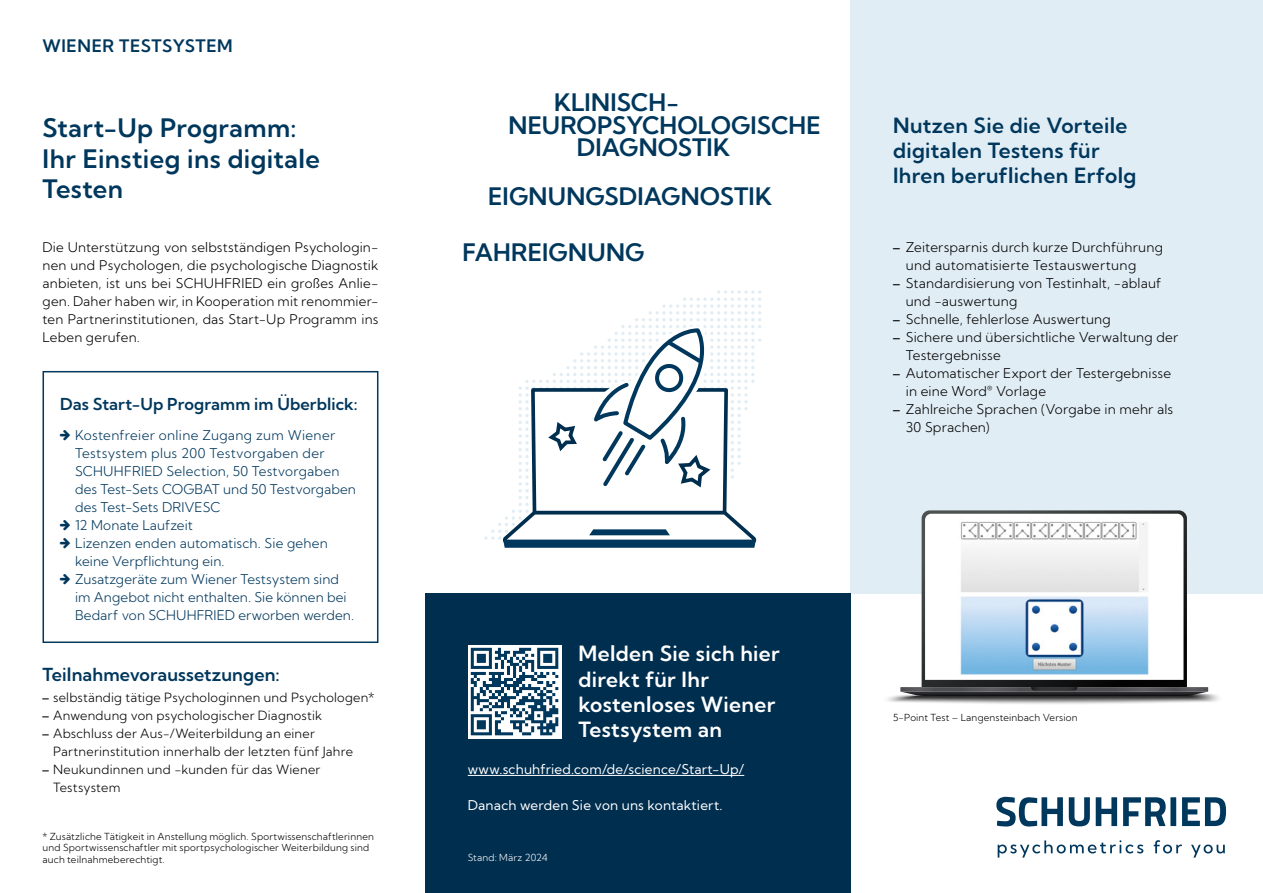
<style>
.page{position:relative;width:1263px;height:893px;background:#fff}
.page>*{position:absolute;margin:0;border:0;box-sizing:border-box;transform-origin:0 0}
.t1{font:25.5px/30.6px "Kumbh Sans";letter-spacing:.015em;color:#00375c}
.t2{font:24.15px "Kumbh Sans";letter-spacing:.005em;color:#00375c}
.t3{font:21px/25.2px "Kumbh Sans";letter-spacing:.015em;color:#00375c}
.t4{font:21px/25.2px "Kumbh Sans";letter-spacing:.015em;color:#fff}
.t5{font:18px "Kumbh Sans";letter-spacing:.005em;color:#00375c}
.t6{font:17.25px "Kumbh Sans";letter-spacing:.03em;color:#00375c}
.t7{font:16.5px "Kumbh Sans";letter-spacing:.005em;color:#00375c}
.t8{font:13.5px/18px "Kumbh Sans";letter-spacing:.01em;color:#00375c}
.t9{font:13.5px/18px "Kumbh Sans";letter-spacing:.015em;color:#000}
.t10{font:13.5px "Kumbh Sans";letter-spacing:.015em;color:#fff}
.t11{font:13.35px/18px "Kumbh Sans";letter-spacing:.015em;color:#000;text-align:justify}
.t12{font:12.75px/18px "Kumbh Sans";letter-spacing:.015em;color:#000}
.t13{font:9.75px/11.7px "Kumbh Sans";letter-spacing:.015em;color:#000}
.t14{font:9.75px "Kumbh Sans";letter-spacing:.015em;color:#fff}
.s1{font-family:"Europa"}
</style>
<div class="page">
<div style="left:850px;top:0;width:413px;height:593px;background:#e1edf5"></div>
<div style="left:425px;top:593px;width:426px;height:300px;background:#002e4f"></div>
<hr style="left:468px;top:775px;width:276px;height:1px;background:#fff">
<svg style="left:998px;top:840px;width:227px;height:18px"></svg>
<svg style="left:996px;top:797px;width:230px;height:29px"></svg>
<svg style="left:922px;top:510px;width:265px;height:177px"></svg>
<svg style="left:887px;top:687px;width:332px;height:17px;background:#767676"></svg>
<div style="left:962px;top:687px;width:57px;height:5px;background:#57575b"></div>
<div style="left:1115px;top:687px;width:58px;height:5px;background:#57575b"></div>
<div style="left:1176px;top:687px;width:31px;height:5px;background:#58585b"></div>
<div style="left:902px;top:687px;width:31px;height:5px;background:#57575b"></div>
<img style="left:925px;top:514px;width:259px;height:161px">
<svg style="left:468px;top:645px;width:93px;height:93px"></svg>
<svg style="left:471px;top:648px;width:87px;height:87px"></svg>
<div style="left:43px;top:371px;width:335px;height:272px;border:2px solid #00375c"></div>
<svg style="left:484px;top:290px;width:277px;height:258px"></svg>
<p class="t6" style="left:43px;top:35px;width:192px">WIENER TESTSYSTEM</p>
<h1 class="t1" style="left:43px;top:112px;width:279px">Start-Up Programm:<br>Ihr Einstieg ins digitale<br>Testen</h1>
<p class="t11" style="left:43px;top:238px;width:337px">Die Unterstützung von selbstständigen Psychologin&shy;nen und Psychologen, die psychologische Diagnostik anbieten, ist uns bei SCHUHFRIED ein großes Anlie&shy;gen. Daher haben wir, in Kooperation mit renommier&shy;ten Partnerinstitutionen, das Start-Up Programm ins Leben gerufen.</p>
<p class="t7" style="left:60px;top:394px;width:299px">Das Start-Up Programm im Überblick:</p>
<p class="t8" style="left:75px;top:426px;width:282px">Kostenfreier online Zugang zum Wiener Testsystem plus 200 Testvorgaben der SCHUHFRIED Selection, 50 Testvorgaben des Test-Sets COGBAT und 50 Testvorgaben des Test-Sets DRIVESC<br>12 Monate Laufzeit<br>Lizenzen enden automatisch. Sie gehen keine Verpflichtung ein.<br>Zusatzgeräte zum Wiener Testsystem sind im Angebot nicht enthalten. Sie können bei Bedarf von SCHUHFRIED erworben werden.</p>
<h3 class="t5" style="left:43px;top:663px;width:239px">Teilnahmevoraussetzungen:</h3>
<p class="t12" style="left:43px;top:688px;width:334px"><span class="s1">–</span> selbständig tätige Psychologinnen und Psychologen*</p>
<p class="t12" style="left:43px;top:706px;width:281px"><span class="s1">–</span> Anwendung von psychologischer Diagnostik</p>
<p class="t12" style="left:53px;top:724px;width:301px;text-indent:-11px"><span class="s1">–</span> Abschluss der Aus-/Weiterbildung an einer<br>Partnerinstitution innerhalb der letzten fünf Jahre</p>
<p class="t12" style="left:53px;top:760px;width:269px;text-indent:-11px"><span class="s1">–</span> Neukundinnen und -kunden für das Wiener<br>Testsystem</p>
<p class="t13" style="left:43px;top:830px;width:333px">* Zusätzliche Tätigkeit in Anstellung möglich. Sportwissenschaftlerinnen und Sportwissenschaftler mit sportpsychologischer Weiterbildung sind auch teilnahmeberechtigt.</p>
<h2 class="t2" style="left:554px;top:87px;width:126px">KLINISCH-</h2>
<h2 class="t2" style="left:508px;top:110px;width:314px">NEUROPSYCHOLOGISCHE</h2>
<h2 class="t2" style="left:577px;top:132px;width:155px">DIAGNOSTIK</h2>
<h2 class="t2" style="left:488px;top:181px;width:286px">EIGNUNGSDIAGNOSTIK</h2>
<h2 class="t2" style="left:462px;top:237px;width:184px">FAHREIGNUNG</h2>
<h3 class="t3" style="left:893px;top:112px;width:245px">Nutzen Sie die Vorteile digitalen Testens für<br>Ihren beruflichen Erfolg</h3>
<p class="t9" style="left:906px;top:238px;width:259px;text-indent:-13px"><span class="s1">–</span> Zeitersparnis durch kurze Durchführung und automatisierte Testauswertung</p>
<p class="t9" style="left:906px;top:274px;width:257px;text-indent:-13px"><span class="s1">–</span> Standardisierung von Testinhalt, -ablauf und -auswertung</p>
<p class="t9" style="left:893px;top:310px;width:219px"><span class="s1">–</span> Schnelle, fehlerlose Auswertung</p>
<p class="t9" style="left:906px;top:328px;width:274px;text-indent:-13px"><span class="s1">–</span> Sichere und übersichtliche Verwaltung der<br>Testergebnisse</p>
<p class="t9" style="left:906px;top:364px;width:267px;text-indent:-13px"><span class="s1">–</span> Automatischer Export der Testergebnisse in eine Word<sup>®</sup> Vorlage</p>
<p class="t9" style="left:906px;top:400px;width:269px;text-indent:-13px"><span class="s1">–</span> Zahlreiche Sprachen (Vorgabe in mehr als<br>30 Sprachen)</p>
<h3 class="t4" style="left:578px;top:641px;width:203px">Melden Sie sich hier direkt für Ihr kostenloses Wiener<br>Testsystem an</h3>
<p class="t10" style="left:468px;top:761px;width:278px">www.schuhfried.com/de/science/Start-Up/</p>
<p class="t10" style="left:468px;top:797px;width:256px">Danach werden Sie von uns kontaktiert.</p>
<p class="t14" style="left:468px;top:852px;width:82px">Stand: März 2024</p>
<p class="t13" style="left:893px;top:711px;width:186px">5-Point Test – Langensteinbach Version</p>
</div>
